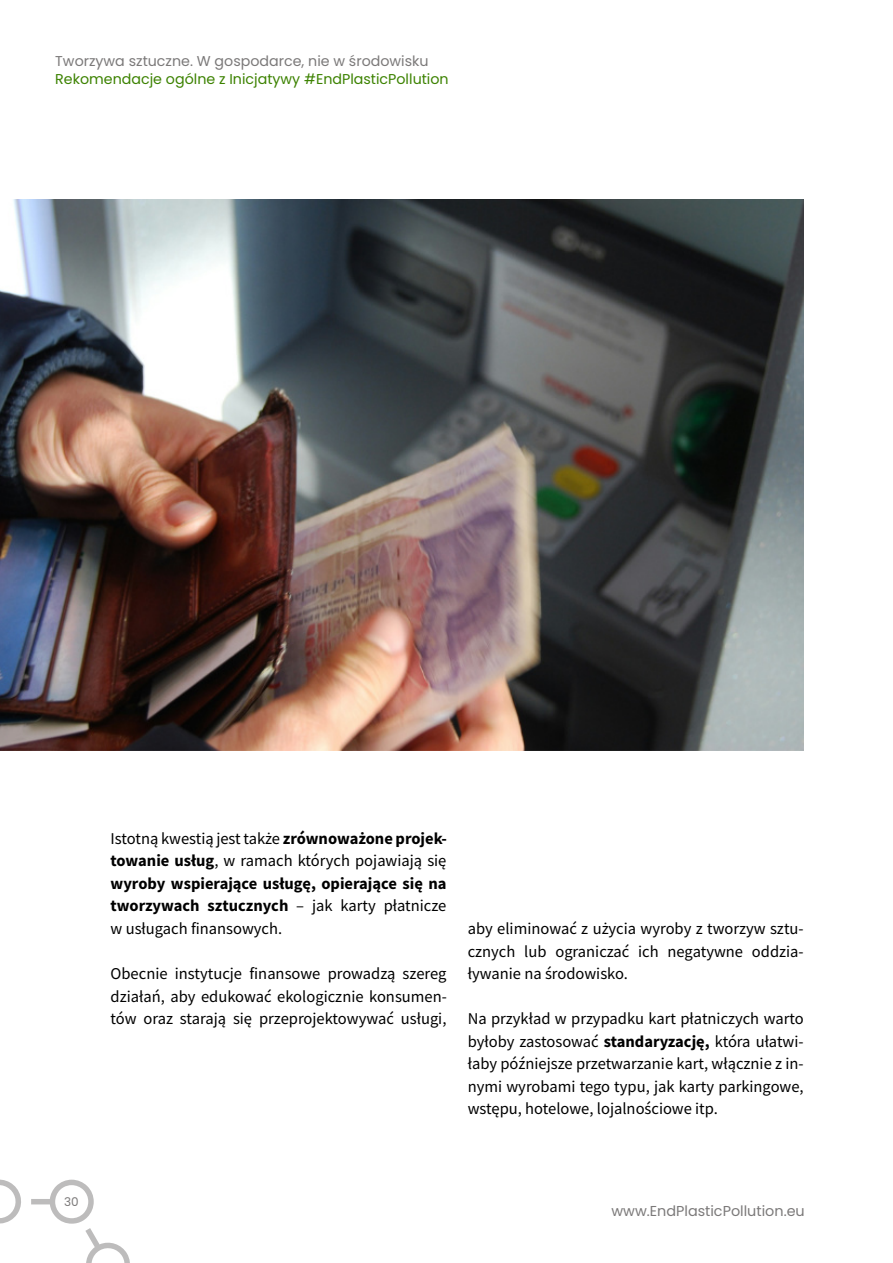
<style>
.page{position:relative;width:893px;height:1263px;background:#fff}
.page>*{position:absolute;margin:0;border:0;box-sizing:border-box;transform-origin:0 0}
.t1{font:16.5px/22.5px "Source Sans Pro";color:#000;text-align:justify}
.t2{font:700 16.5px/22.5px "Source Sans Pro";color:#000;text-align:justify}
.t3{font:14.4px "Poppins";color:#7b7979}
.t4{font:14.25px "Poppins";color:#3c8200}
.t5{font:14.25px "Poppins";color:#7b7979}
.t6{font:12px "Poppins";color:#7b7979}
.s1{font-weight:400}
.s2{font-weight:700}
</style>
<div class="page">
<img style="left:0;top:200px;width:804px;height:551px">
<svg style="left:0;top:1179px;width:130px;height:84px"></svg>
<p class="t5" style="left:55px;top:51px;width:375px">Tworzywa sztuczne. W gospodarce, nie w środowisku</p>
<p class="t4" style="left:55px;top:69px;width:395px">Rekomendacje ogólne z Inicjatywy #EndPlasticPollution</p>
<p class="t6" style="left:64px;top:1193px;width:16px">30</p>
<p class="t2" style="left:111px;top:829px;width:338px"><span class="s1">Istotną kwestią jest także</span> zrównoważone projek&shy;towanie usług<span class="s1">, w ramach których pojawiają się </span>wyroby wspierające usługę, opierające się na tworzywach sztucznych <span class="s1">– jak karty płatnicze w usługach finansowych.</span></p>
<p class="t1" style="left:111px;top:964px;width:338px">Obecnie instytucje finansowe prowadzą szereg działań, aby edukować ekologicznie konsumen&shy;tów oraz starają się przeprojektowywać usługi,</p>
<p class="t1" style="left:468px;top:919px;width:337px">aby eliminować z użycia wyroby z tworzyw sztu&shy;cznych lub ograniczać ich negatywne oddzia&shy;ływanie na środowisko.</p>
<p class="t1" style="left:468px;top:1009px;width:337px">Na przykład w przypadku kart płatniczych warto byłoby zastosować <span class="s2">standaryzację,</span> która ułatwi&shy;łaby późniejsze przetwarzanie kart, włącznie z in&shy;nymi wyrobami tego typu, jak karty parkingowe, wstępu, hotelowe, lojalnościowe itp.</p>
<p class="t3" style="left:611px;top:1200px;width:195px">www.EndPlasticPollution.eu</p>
</div>
